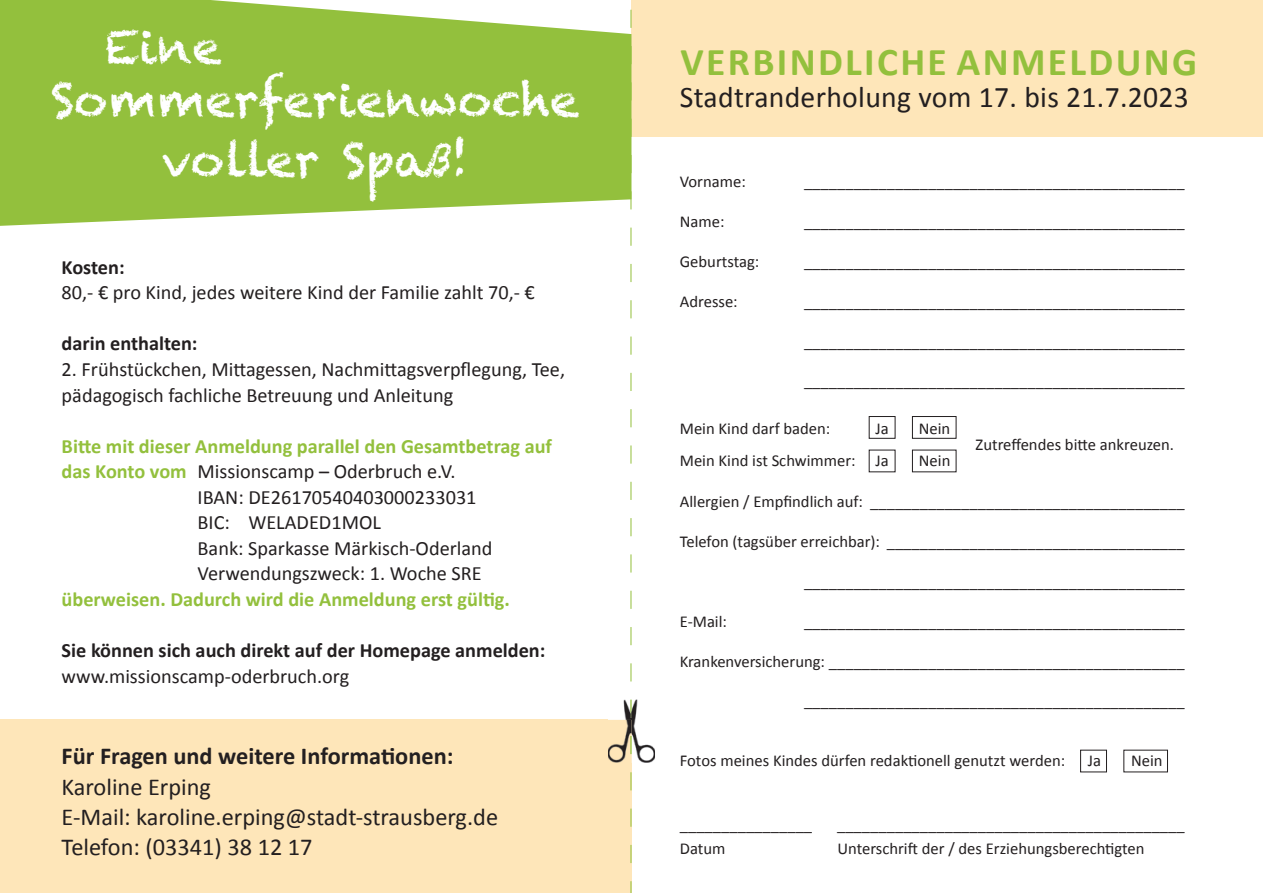
<style>
.page{position:relative;width:1263px;height:893px;background:#fff}
.page>*{position:absolute;margin:0;border:0;box-sizing:border-box;transform-origin:0 0}
.t1{font:46.5px/53.4px "Chalkduster";color:#fff}
.t2{font:700 39.45px "Calibri";letter-spacing:.06em;color:#93c03d}
.t3{font:30px "Calibri";letter-spacing:.01em;color:#231f20}
.t4{font:24.3px/30.5px "Calibri";color:#231f20}
.t5{font:700 24.3px "Calibri";color:#231f20}
.t6{font:20.25px/25.5px "Calibri";color:#231f20}
.t7{font:700 20.25px "Calibri";color:#93c03d}
.t8{font:700 20.25px "Calibri";color:#231f20}
.t9{font:16.65px "Calibri";color:#231f20}
.s1{font-weight:700;color:#93c03d}
</style>
<div class="page">
<div style="left:0;top:720px;width:631px;height:173px;background:#fee6b9"></div>
<div style="left:631px;top:0;width:632px;height:136px;background:#fee6b9"></div>
<svg style="left:0;top:0;width:631px;height:226px;background:#9ec652"></svg>
<div style="left:869px;top:416px;width:26px;height:23px;border:1px solid #231f20"></div>
<div style="left:1080px;top:750px;width:27px;height:22px;border:1px solid #231f20"></div>
<div style="left:912px;top:416px;width:44px;height:23px;border:1px solid #231f20"></div>
<svg style="left:630px;top:10px;width:1px;height:18px"></svg>
<svg style="left:630px;top:46px;width:1px;height:18px"></svg>
<svg style="left:630px;top:82px;width:1px;height:19px"></svg>
<svg style="left:630px;top:119px;width:1px;height:18px"></svg>
<svg style="left:630px;top:155px;width:1px;height:18px"></svg>
<svg style="left:630px;top:191px;width:1px;height:18px"></svg>
<svg style="left:630px;top:228px;width:1px;height:18px"></svg>
<svg style="left:630px;top:264px;width:1px;height:18px"></svg>
<svg style="left:630px;top:300px;width:1px;height:18px"></svg>
<svg style="left:630px;top:337px;width:1px;height:18px"></svg>
<svg style="left:630px;top:373px;width:1px;height:18px"></svg>
<svg style="left:630px;top:409px;width:1px;height:18px"></svg>
<svg style="left:630px;top:445px;width:1px;height:19px"></svg>
<svg style="left:630px;top:482px;width:1px;height:18px"></svg>
<svg style="left:630px;top:518px;width:1px;height:18px"></svg>
<svg style="left:630px;top:554px;width:1px;height:19px"></svg>
<svg style="left:630px;top:591px;width:1px;height:18px"></svg>
<svg style="left:630px;top:627px;width:1px;height:18px"></svg>
<svg style="left:630px;top:663px;width:1px;height:18px"></svg>
<svg style="left:630px;top:772px;width:1px;height:18px"></svg>
<svg style="left:630px;top:809px;width:1px;height:18px"></svg>
<svg style="left:630px;top:845px;width:1px;height:18px"></svg>
<svg style="left:630px;top:881px;width:1px;height:12px"></svg>
<img style="left:608px;top:699px;width:47px;height:64px">
<img style="left:608px;top:720px;width:23px;height:43px">
<img style="left:630px;top:700px;width:1px;height:54px">
<h1 class="t1" style="left:51px;top:20px;width:529px;text-indent:54px">Eine<br>Sommerferienwoche</h1>
<h1 class="t1" style="left:162px;top:133px;width:308px">voller Spaß!</h1>
<p class="t8" style="left:62px;top:254px;width:65px">Kosten:</p>
<p class="t6" style="left:62px;top:280px;width:475px">80,- € pro Kind, jedes weitere Kind der Familie zahlt 70,- €</p>
<p class="t8" style="left:62px;top:331px;width:137px">darin enthalten:</p>
<p class="t6" style="left:62px;top:357px;width:505px">2. Frühstückchen, Mittagessen, Nachmittags verpflegung, Tee, pädagogisch fachliche Betreuung und Anleitung</p>
<p class="t7" style="left:62px;top:433px;width:492px">Bitte mit dieser Anmeldung parallel den Gesamtbetrag auf</p>
<p class="t6" style="left:62px;top:459px;width:395px"><span class="s1">das Konto vom</span> Missionscamp – Oderbruch e.V.</p>
<p class="t6" style="left:198px;top:484px;width:280px">IBAN: DE26170540403000233031</p>
<p class="t6" style="left:198px;top:510px;width:185px">BIC: WELADED1MOL</p>
<p class="t6" style="left:198px;top:535px;width:296px">Bank: Sparkasse Märkisch-Oderland</p>
<p class="t6" style="left:198px;top:561px;width:286px">Verwendungszweck: 1. Woche SRE</p>
<p class="t7" style="left:62px;top:586px;width:450px">überweisen. Dadurch wird die Anmeldung erst gültig.</p>
<p class="t8" style="left:62px;top:637px;width:485px">Sie können sich auch direkt auf der Homepage anmelden:</p>
<p class="t6" style="left:62px;top:663px;width:289px">www.missionscamp-oderbruch.org</p>
<h3 class="t5" style="left:62px;top:740px;width:393px">Für Fragen und weitere Informationen:</h3>
<h3 class="t4" style="left:62px;top:771px;width:438px">Karoline Erping<br>E-Mail: karoline.erping@stadt-strausberg.de<br>Telefon: (03341) 38 12 17</h3>
<h2 class="t2" style="left:681px;top:37px;width:518px">VERBINDLICHE ANMELDUNG</h2>
<h3 class="t3" style="left:680px;top:78px;width:511px">Stadtranderholung vom 17. bis 21.7.2023</h3>
<p class="t9" style="left:680px;top:171px;width:67px">Vorname:</p>
<p class="t9" style="left:680px;top:211px;width:46px">Name:</p>
<p class="t9" style="left:680px;top:251px;width:81px">Geburtstag:</p>
<p class="t9" style="left:804px;top:171px;width:382px">______________________________________________</p>
<p class="t9" style="left:804px;top:211px;width:382px">______________________________________________</p>
<p class="t9" style="left:804px;top:251px;width:382px">______________________________________________</p>
<p class="t9" style="left:680px;top:291px;width:59px">Adresse:</p>
<p class="t9" style="left:804px;top:291px;width:382px">______________________________________________</p>
<p class="t9" style="left:804px;top:330px;width:382px">______________________________________________</p>
<p class="t9" style="left:804px;top:370px;width:382px">______________________________________________</p>
<p class="t9" style="left:680px;top:418px;width:152px">Mein Kind darf baden:</p>
<p class="t9" style="left:875px;top:418px;width:15px">Ja</p>
<p class="t9" style="left:919px;top:418px;width:33px">Nein</p>
<p class="t9" style="left:680px;top:450px;width:210px">Mein Kind ist Schwimmer: Ja</p>
<p class="t9" style="left:919px;top:450px;width:33px">Nein</p>
<p class="t9" style="left:680px;top:491px;width:506px">Allergien / Empfindlich auf: ______________________________________</p>
<p class="t9" style="left:680px;top:531px;width:506px">Telefon (tagsüber erreichbar): ____________________________________</p>
<p class="t9" style="left:804px;top:571px;width:382px">______________________________________________</p>
<p class="t9" style="left:680px;top:611px;width:49px">E-Mail:</p>
<p class="t9" style="left:804px;top:611px;width:382px">______________________________________________</p>
<p class="t9" style="left:680px;top:650px;width:506px">Krankenversicherung: ___________________________________________</p>
<p class="t9" style="left:804px;top:690px;width:382px">______________________________________________</p>
<p class="t9" style="left:976px;top:434px;width:200px">Zutreffendes bitte ankreuzen.</p>
<p class="t9" style="left:680px;top:750px;width:387px">Fotos meines Kindes dürfen redaktionell genutzt werden:</p>
<p class="t9" style="left:1088px;top:750px;width:15px">Ja</p>
<p class="t9" style="left:1131px;top:750px;width:33px">Nein</p>
<p class="t9" style="left:680px;top:814px;width:134px">________________</p>
<p class="t9" style="left:837px;top:814px;width:349px">__________________________________________</p>
<p class="t9" style="left:680px;top:838px;width:47px">Datum</p>
<p class="t9" style="left:837px;top:838px;width:309px">Unterschrift der / des Erziehungsberechtigten</p>
</div>
